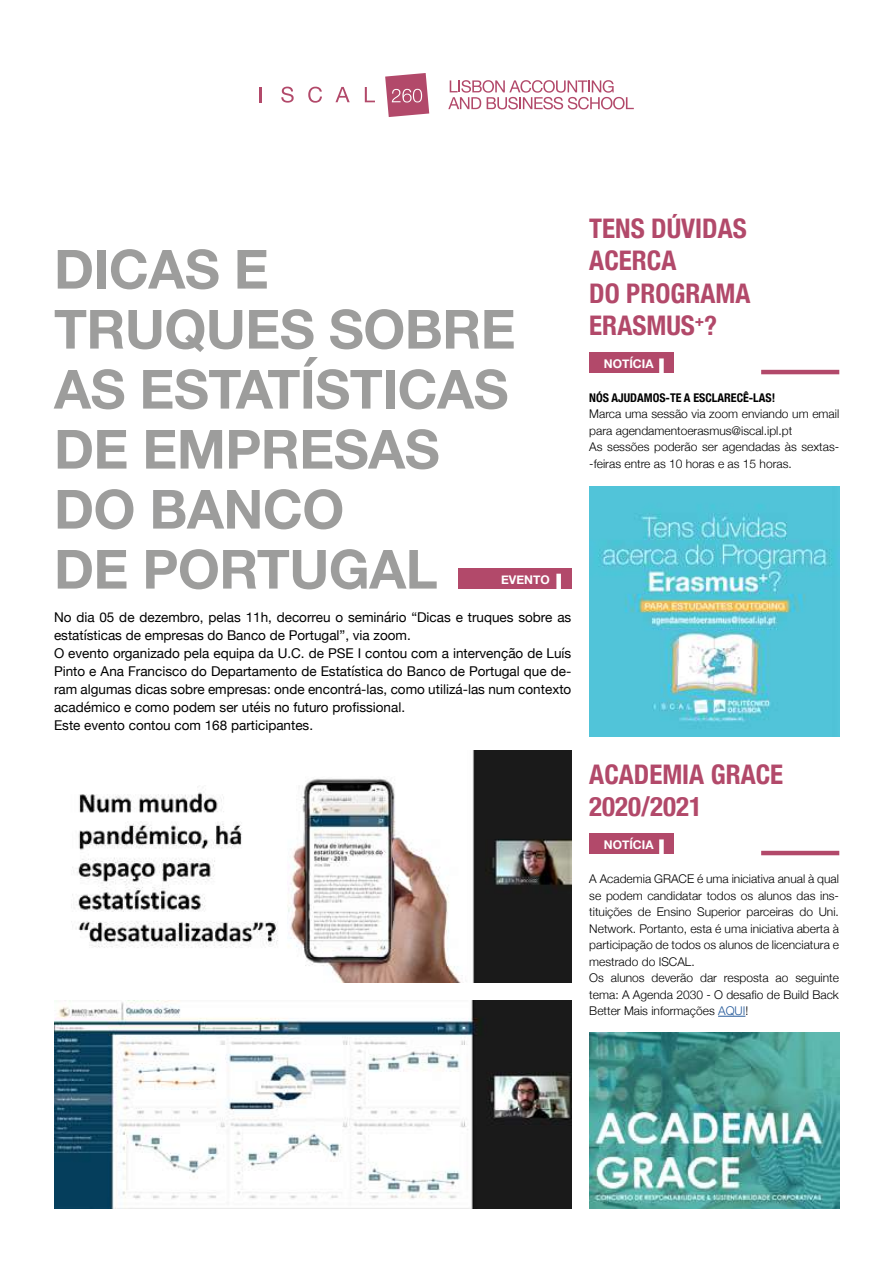
<style>
.page{position:relative;width:893px;height:1263px;background:#fff}
.page>*{position:absolute;margin:0;border:0;box-sizing:border-box;transform-origin:0 0}
.t1{font:700 54px/60px "Helvetica Neue";letter-spacing:-.01em;color:#9d9d9c}
.t2{font:700 condensed 27px/32.4px "Helvetica Neue";color:#b2496a}
.t3{font:13.5px/18px "Helvetica Neue";color:#000}
.t4{font:300 12px/16.5px "Helvetica Neue";color:#000}
.t5{font:700 condensed 12px "Helvetica Neue";color:#000}
.t6{font:700 12px "Helvetica Neue";color:#fff}
.s1{color:#275b9b}
</style>
<div class="page">
<svg style="left:448px;top:80px;width:186px;height:29px"></svg>
<svg style="left:259px;top:87px;width:2px;height:15px"></svg>
<svg style="left:281px;top:87px;width:13px;height:16px"></svg>
<svg style="left:308px;top:87px;width:14px;height:16px"></svg>
<svg style="left:365px;top:87px;width:10px;height:15px"></svg>
<svg style="left:335px;top:87px;width:15px;height:15px"></svg>
<svg style="left:385px;top:73px;width:44px;height:44px;background:#c16e88"></svg>
<hr style="left:761px;top:851px;width:78px;height:4px;background:#b2496a">
<hr style="left:761px;top:370px;width:78px;height:4px;background:#b2496a">
<svg style="left:718px;top:1016px;width:27px;height:1px"></svg>
<div style="left:589px;top:833px;width:85px;height:21px;background:#b2496a"></div>
<div style="left:659px;top:839px;width:5px;height:16px;background:#fff"></div>
<div style="left:589px;top:352px;width:85px;height:21px;background:#b2496a"></div>
<div style="left:659px;top:358px;width:5px;height:16px;background:#fff"></div>
<div style="left:458px;top:568px;width:113px;height:20px;background:#b2496a"></div>
<div style="left:556px;top:574px;width:5px;height:15px;background:#fff"></div>
<img style="left:589px;top:1032px;width:250px;height:177px">
<img style="left:589px;top:487px;width:250px;height:249px">
<img style="left:71px;top:750px;width:500px;height:232px">
<img style="left:54px;top:1001px;width:517px;height:208px">
<h1 class="t1" style="left:54px;top:241px;width:463px">DICAS E<br>TRUQUES SOBRE<br>AS ESTATÍSTICAS<br>DE EMPRESAS<br>DO BANCO<br>DE PORTUGAL</h1>
<p class="t6" style="left:501px;top:570px;width:50px">EVENTO</p>
<p class="t3" style="left:54px;top:608px;width:519px">No dia 05 de dezembro, pelas 11h, decorreu o seminário “Dicas e truques sobre as estatísticas de empresas do Banco de Portugal”, via zoom.<br>O evento organizado pela equipa da U.C. de PSE I contou com a intervenção de Luís Pinto e Ana Francisco do Departamento de Estatística do Banco de Portugal que de&shy;ram algumas dicas sobre empresas: onde encontrá-las, como utilizá-las num contexto académico e como podem ser utéis no futuro profissional.<br>Este evento contou com 168 participantes.</p>
<h2 class="t2" style="left:589px;top:210px;width:163px">TENS DÚVIDAS<br>ACERCA<br>DO PROGRAMA<br>ERASMUS<sup>+</sup>?</h2>
<p class="t6" style="left:604px;top:354px;width:51px">NOTÍCIA</p>
<p class="t5" style="left:589px;top:388px;width:187px">NÓS AJUDAMOS-TE A ESCLARECÊ-LAS!</p>
<p class="t4" style="left:589px;top:405px;width:251px">Marca uma sessão via zoom enviando um email para agendamentoerasmus@iscal.ipl.pt<br>As sessões poderão ser agendadas às sextas--feiras entre as 10 horas e as 15 horas.</p>
<h2 class="t2" style="left:589px;top:756px;width:195px">ACADEMIA GRACE<br>2020/2021</h2>
<p class="t6" style="left:604px;top:835px;width:51px">NOTÍCIA</p>
<p class="t4" style="left:589px;top:869px;width:251px">A Academia GRACE é uma iniciativa anual à qual se podem candidatar todos os alunos das ins&shy;tituições de Ensino Superior parceiras do Uni.<br>Network. Portanto, esta é uma iniciativa aberta à participação de todos os alunos de licenciatura e mestrado do ISCAL.<br>Os alunos deverão dar resposta ao seguinte tema: A Agenda 2030 - O desafio de Build Back Better Mais informações <span class="s1">AQUI</span>!</p>
</div>
